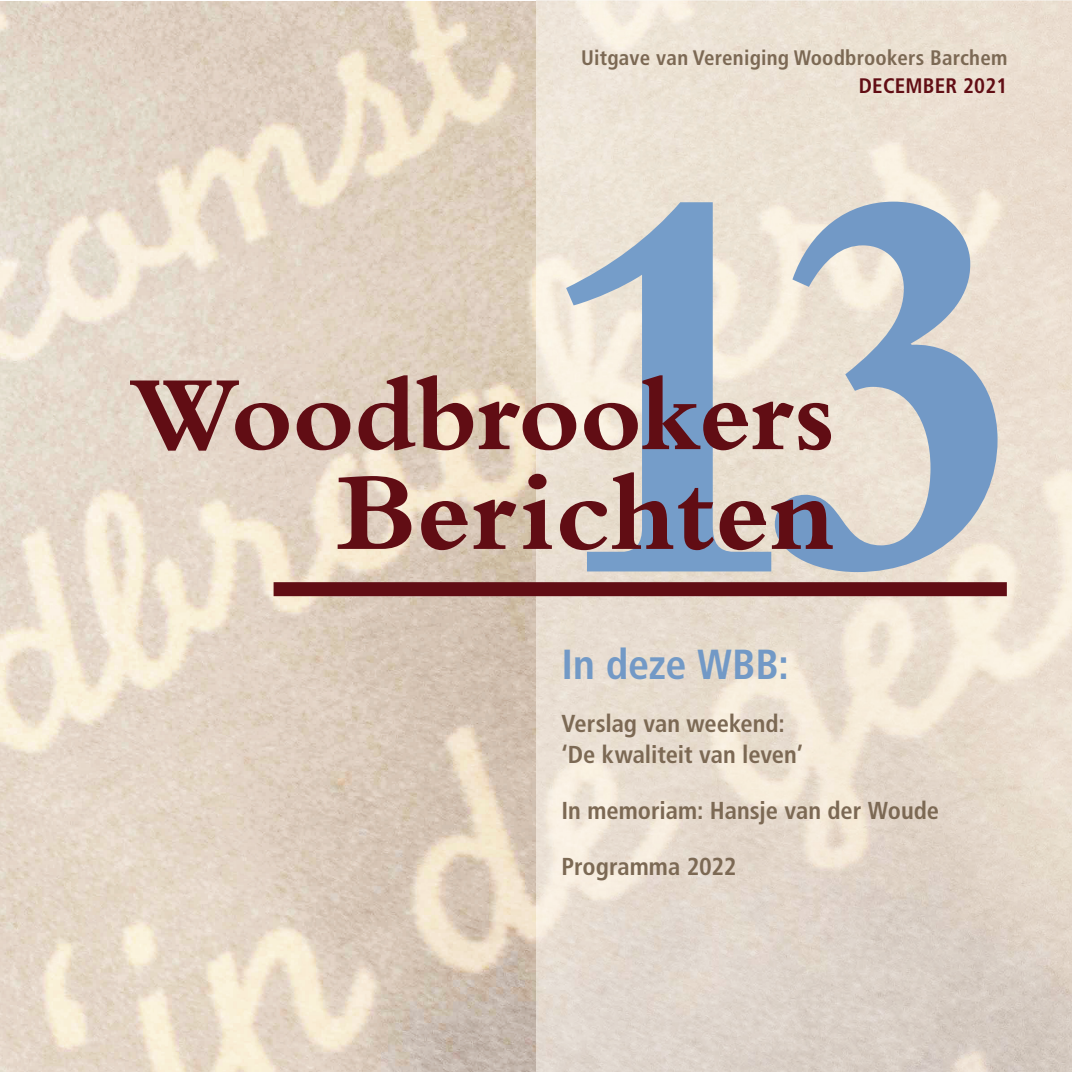
<style>
.page{position:relative;width:1072px;height:1072px;background:#fff}
.page>*{position:absolute;margin:0;border:0;box-sizing:border-box;transform-origin:0 0}
.t1{font:700 114.27px "Bembo Std";color:#610d14}
.t2{font:700 110.25px "Bembo Std";letter-spacing:-.015em;color:#610d14}
.t3{font:700 condensed 42px "Frutiger LT Std";letter-spacing:-.005em;color:#7299c6}
.t4{font:700 condensed 24.5px/31.5px "Frutiger LT Std";color:#7c6954}
.t5{font:700 condensed 21px "Frutiger LT Std";letter-spacing:.01em;color:#7c6954}
.t6{font:700 condensed 21px "Frutiger LT Std";letter-spacing:.01em;color:#610d14}
</style>
<div class="page">
<img style="left:0;top:1px;width:536px;height:1070px">
<hr style="left:536px;top:0;width:535px;height:1px;background:#fefdf9">
<img style="left:536px;top:1px;width:535px;height:1070px">
<div style="left:273px;top:582px;width:733px;height:14px;background:#610d14"></div>
<svg style="left:566px;top:202px;width:205px;height:369px"></svg>
<svg style="left:774px;top:202px;width:223px;height:370px"></svg>
<p class="t5" style="left:581px;top:46px;width:428px">Uitgave van Vereniging Woodbrookers Barchem</p>
<p class="t6" style="left:858px;top:74px;width:150px">DECEMBER 2021</p>
<h2 class="t2" style="left:129px;top:353px;width:707px">Woodbrookers</h2>
<h1 class="t1" style="left:336px;top:449px;width:500px">Berichten</h1>
<h3 class="t3" style="left:561px;top:639px;width:229px">In deze WBB:</h3>
<p class="t4" style="left:561px;top:707px;width:243px">Verslag van weekend: ‘De kwaliteit van leven’</p>
<p class="t4" style="left:561px;top:795px;width:379px">In memoriam: Hansje van der Woude</p>
<p class="t4" style="left:561px;top:851px;width:176px">Programma 2022</p>
</div>
